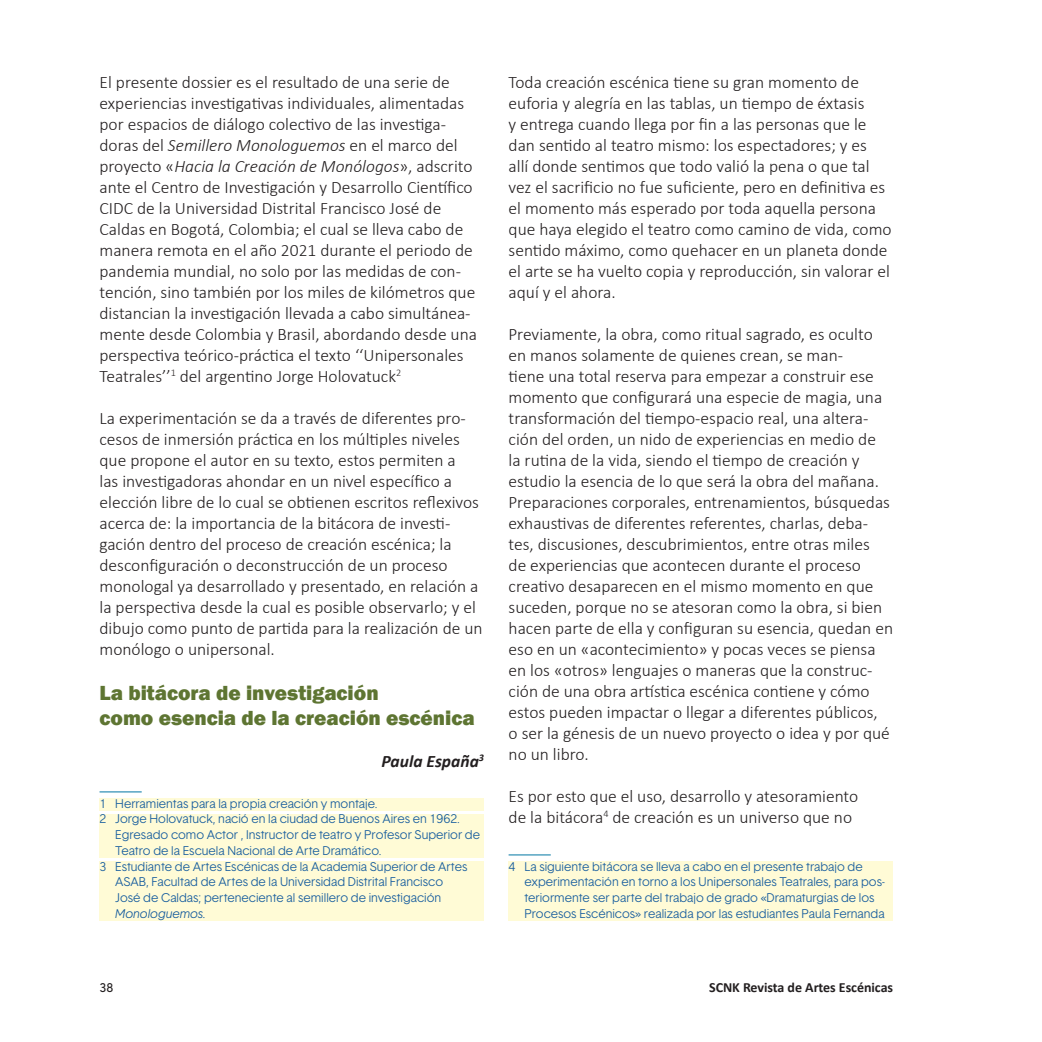
<style>
.page{position:relative;width:1042px;height:1042px;background:#fff}
.page>*{position:absolute;margin:0;border:0;box-sizing:border-box;transform-origin:0 0}
.TITULOS_DE_LOS_RESUM{font:800 21px "Franklin Gothic";color:#5e7532}
.CUERPO_DE_TEXTO{font:300 17.5px/21px "Calibri";color:#231f20}
.CUERPO_DE_TEXTO-2{font:italic 700 17.5px "Calibri";color:#231f20}
.t1{font:700 14px "Calibri";letter-spacing:-.005em;color:#231f20}
.NOTAS_AL_PIE{font:300 12.25px/15.8px "Basetica";color:#175d9e}
.t2{font:12.25px "Basetica";color:#231f20}
.s1{font-style:italic}
</style>
<div class="page">
<hr style="left:100px;top:791px;width:42px;height:1px;background:#0076a3">
<div style="left:100px;top:798px;width:384px;height:13px;background:#fffbd6"></div>
<div style="left:100px;top:814px;width:384px;height:44px;background:#fffbd6"></div>
<div style="left:100px;top:861px;width:384px;height:60px;background:#fffbd6"></div>
<hr style="left:508px;top:854px;width:43px;height:1px;background:#0076a3">
<div style="left:508px;top:861px;width:385px;height:60px;background:#fffbd6"></div>
<p class="CUERPO_DE_TEXTO" style="left:100px;top:71px;width:379px">El presente dossier es el resultado de una serie de experiencias investigativas individuales, alimentadas por espacios de diálogo colectivo de las investiga&shy;doras del <span class="s1">Semillero Monologuemos</span> en el marco del proyecto «<span class="s1">Hacia la Creación de Monólogos</span>», adscrito ante el Centro de Investigación y Desarrollo Científico CIDC de la Universidad Distrital Francisco José de Caldas en Bogotá, Colombia; el cual se lleva cabo de manera remota en el año 2021 durante el periodo de pandemia mundial, no solo por las medidas de con&shy;tención, sino también por los miles de kilómetros que distancian la investigación llevada a cabo simultánea&shy;mente desde Colombia y Brasil, abordando desde una perspectiva teórico-práctica el texto ‘‘Unipersonales Teatrales’’<sup>1</sup> del argentino Jorge Holovatuck<sup>2</sup></p>
<p class="CUERPO_DE_TEXTO" style="left:100px;top:407px;width:384px">La experimentación se da a través de diferentes pro&shy;cesos de inmersión práctica en los múltiples niveles que propone el autor en su texto, estos permiten a<br>las investigadoras ahondar en un nivel específico a elección libre de lo cual se obtienen escritos reflexivos acerca de: la importancia de la bitácora de investi&shy;gación dentro del proceso de creación escénica; la desconfiguración o deconstrucción de un proceso monologal ya desarrollado y presentado, en relación a la perspectiva desde la cual es posible observarlo; y el dibujo como punto de partida para la realización de un monólogo o unipersonal.</p>
<p class="TITULOS_DE_LOS_RESUM" style="left:100px;top:679px;width:281px">La bitácora de investigación</p>
<p class="TITULOS_DE_LOS_RESUM" style="left:100px;top:704px;width:377px">como esencia de la creación escénica</p>
<p class="CUERPO_DE_TEXTO-2" style="left:381px;top:748px;width:104px">Paula España<sup>3</sup></p>
<p class="NOTAS_AL_PIE" style="left:100px;top:795px;width:279px">1 Herramientas para la propia creación y montaje.</p>
<p class="NOTAS_AL_PIE" style="left:115px;top:811px;width:366px;text-indent:-16px">2 Jorge Holovatuck, nació en la ciudad de Buenos Aires en 1962.<br>Egresado como Actor , Instructor de teatro y Profesor Superior de<br>Teatro de la Escuela Nacional de Arte Dramático.</p>
<p class="NOTAS_AL_PIE" style="left:115px;top:858px;width:354px;text-indent:-16px">3 Estudiante de Artes Escénicas de la Academia Superior de Artes ASAB, Facultad de Artes de la Universidad Distrital Francisco José de Caldas; perteneciente al semillero de investigación <span class="s1">Monologuemos.</span></p>
<p class="CUERPO_DE_TEXTO" style="left:508px;top:71px;width:384px">Toda creación escénica tiene su gran momento de euforia y alegría en las tablas, un tiempo de éxtasis<br>y entrega cuando llega por fin a las personas que le dan sentido al teatro mismo: los espectadores; y es<br>allí donde sentimos que todo valió la pena o que tal vez el sacrificio no fue suficiente, pero en definitiva es el momento más esperado por toda aquella persona que haya elegido el teatro como camino de vida, como sentido máximo, como quehacer en un planeta donde el arte se ha vuelto copia y reproducción, sin valorar el aquí y el ahora.</p>
<p class="CUERPO_DE_TEXTO" style="left:508px;top:323px;width:386px">Previamente, la obra, como ritual sagrado, es oculto en manos solamente de quienes crean, se man-<br>tiene una total reserva para empezar a construir ese momento que configurará una especie de magia, una transformación del tiempo-espacio real, una altera&shy;ción del orden, un nido de experiencias en medio de<br>la rutina de la vida, siendo el tiempo de creación y estudio la esencia de lo que será la obra del mañana.<br>Preparaciones corporales, entrenamientos, búsquedas exhaustivas de diferentes referentes, charlas, deba&shy;tes, discusiones, descubrimientos, entre otras miles<br>de experiencias que acontecen durante el proceso creativo desaparecen en el mismo momento en que suceden, porque no se atesoran como la obra, si bien hacen parte de ella y configuran su esencia, quedan en eso en un «acontecimiento» y pocas veces se piensa en los «otros» lenguajes o maneras que la construc&shy;ción de una obra artística escénica contiene y cómo estos pueden impactar o llegar a diferentes públicos,<br>o ser la génesis de un nuevo proyecto o idea y por qué no un libro.</p>
<p class="CUERPO_DE_TEXTO" style="left:508px;top:785px;width:351px">Es por esto que el uso, desarrollo y atesoramiento de la bitácora<sup>4</sup> de creación es un universo que no</p>
<p class="NOTAS_AL_PIE" style="left:524px;top:858px;width:362px;text-indent:-16px">4 La siguiente bitácora se lleva a cabo en el presente trabajo de experimentación en torno a los Unipersonales Teatrales, para pos&shy;teriormente ser parte del trabajo de grado «Dramaturgias de los Procesos Escénicos» realizada por las estudiantes Paula Fernanda</p>
<p class="t2" style="left:100px;top:979px;width:15px">38</p>
<p class="t1" style="left:709px;top:977px;width:185px">SCNK Revista de Artes Escénicas</p>
</div>
